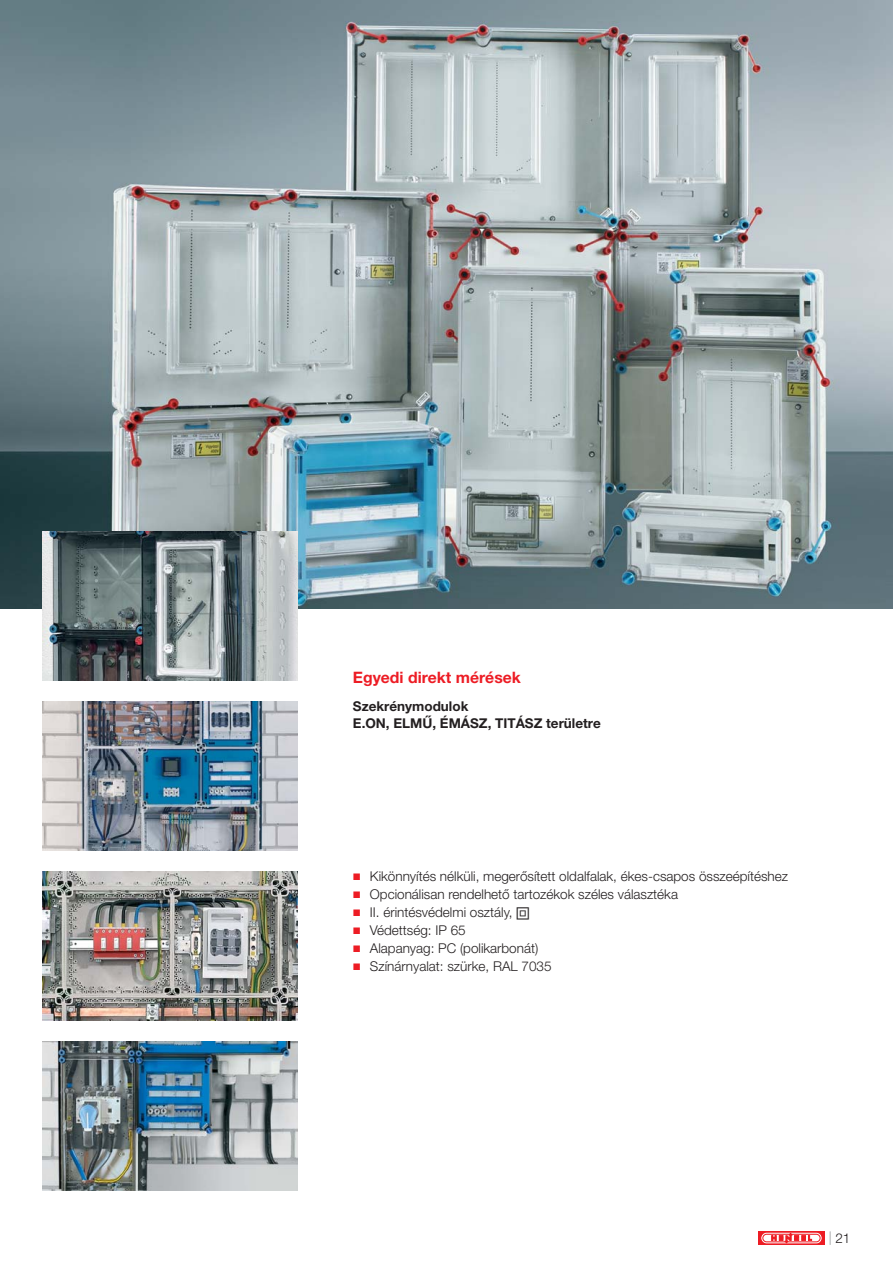
<style>
.page{position:relative;width:893px;height:1263px;background:#fff}
.page>*{position:absolute;margin:0;border:0;box-sizing:border-box;transform-origin:0 0}
.t1{font:700 15.75px "Helvetica Neue LT Pro";color:#ed1c24}
.t2{font:300 13.5px/18px "Helvetica Neue LT Pro";color:#231f20}
.t3{font:700 13.5px/16.2px "Helvetica Neue LT Pro";color:#231f20}
.s1{font-family:"Technical LH Pi Two";font-weight:400}
.s2{color:#939598}
</style>
<div class="page">
<svg style="left:758px;top:1231px;width:67px;height:13px"></svg>
<svg style="left:762px;top:1233px;width:59px;height:10px"></svg>
<img style="left:0;top:0;width:893px;height:608px">
<img style="left:43px;top:531px;width:255px;height:149px">
<img style="left:43px;top:702px;width:255px;height:148px">
<img style="left:43px;top:872px;width:255px;height:148px">
<img style="left:43px;top:1042px;width:255px;height:149px">
<p class="t1" style="left:353px;top:672px;width:169px">Egyedi direkt mérések</p>
<p class="t3" style="left:353px;top:700px;width:250px">Szekrénymodulok<br>E.ON, ELMŰ, ÉMÁSZ, TITÁSZ területre</p>
<p class="t2" style="left:370px;top:869px;width:420px">Kikönnyítés nélküli, megerősített oldalfalak, ékes-csapos összeépítéshez Opcionálisan rendelhető tartozékok széles választéka<br>II. érintésvédelmi osztály, <span class="s1">&amp;<br></span>Védettség: IP 65<br>Alapanyag: PC (polikarbonát)<br>Színárnyalat: szürke, RAL 7035</p>
<p class="t2" style="left:829px;top:1231px;width:23px"><span class="s2">|</span> 21</p>
</div>
